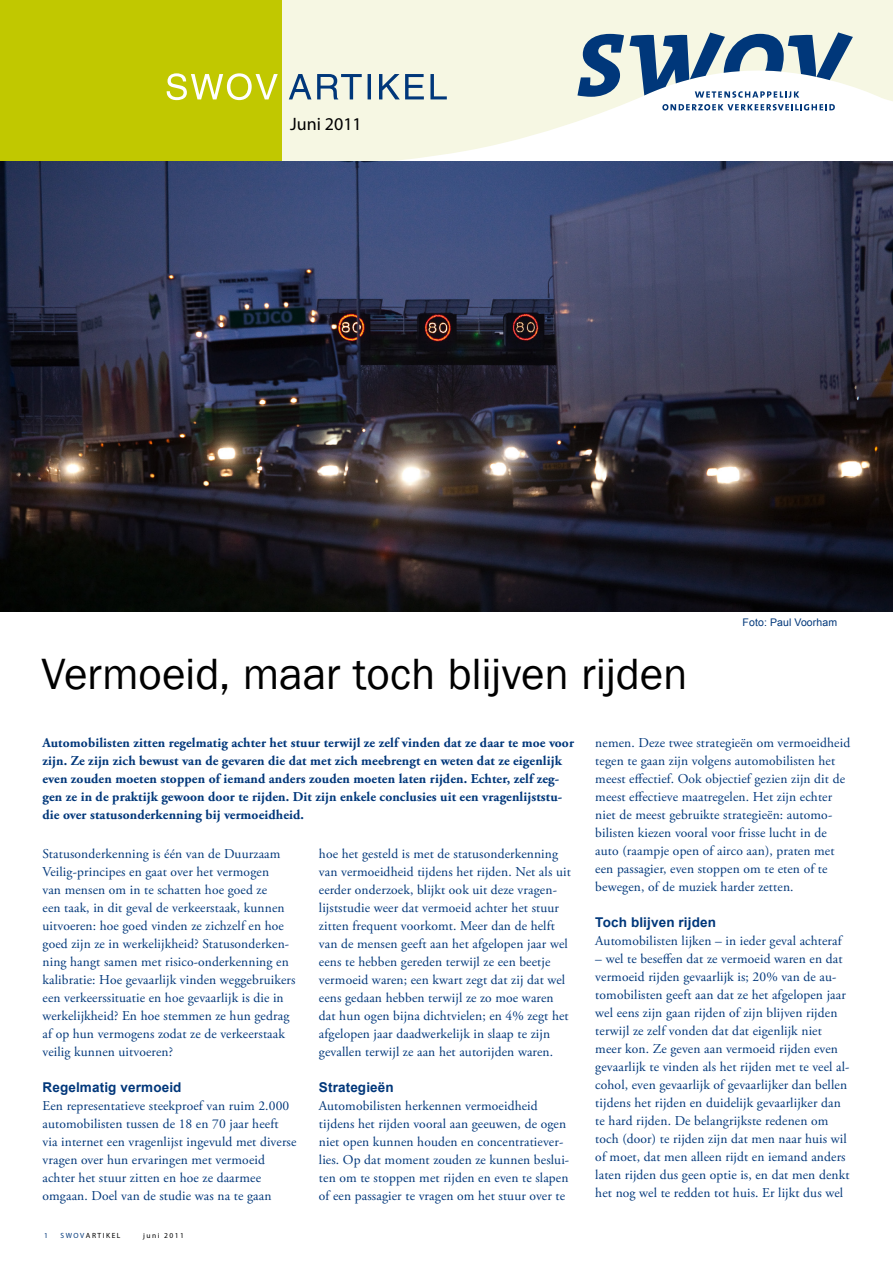
<style>
.page{position:relative;width:893px;height:1263px;background:#fff}
.page>*{position:absolute;margin:0;border:0;box-sizing:border-box;transform-origin:0 0}
.t1{font:45px "Franklin Gothic";letter-spacing:-.005em;color:#000}
.t2{font:18px "Myriad Pro";color:#000}
.t3{font:13.5px/18px "Adobe Garamond Pro";letter-spacing:.01em;color:#00377a}
.t4{font:700 13.5px/18px "Adobe Garamond Pro";letter-spacing:.01em;color:#00377a}
.t5{font:700 13.5px "Arial";letter-spacing:.01em;color:#00377a}
.t6{font:10.5px "Arial";letter-spacing:.01em;color:#00377a}
.t7{font:7.5px "Myriad Pro";letter-spacing:.2em;color:#000}
.t8{font:7.5px "Myriad Pro";color:#00377a}
.s1{color:#00377a}
</style>
<div class="page">
<svg style="left:282px;top:0;width:611px;height:161px;fill:#f6f7e3"></svg>
<svg style="left:577px;top:32px;width:276px;height:66px"></svg>
<svg style="left:662px;top:104px;width:173px;height:6px"></svg>
<div style="left:0;top:0;width:282px;height:161px;background:#c1c800"></div>
<svg style="left:289px;top:74px;width:158px;height:25px;background:#abbcc2"></svg>
<svg style="left:167px;top:73px;width:111px;height:27px"></svg>
<img style="left:0;top:162px;width:893px;height:450px">
<h2 class="t2" style="left:290px;top:112px;width:73px">Juni 2011</h2>
<h1 class="t1" style="left:42px;top:646px;width:647px">Vermoeid, maar toch blijven rijden</h1>
<p class="t6" style="left:742px;top:615px;width:96px">Foto: Paul Voorham</p>
<p class="t4" style="left:43px;top:734px;width:533px">Automobilisten zitten regelmatig achter het stuur terwijl ze zelf vinden dat ze daar te moe voor zijn. Ze zijn zich bewust van de gevaren die dat met zich meebrengt en weten dat ze eigenlijk even zouden moeten stoppen of iemand anders zouden moeten laten rijden. Echter, zelf zeg&shy;gen ze in de praktijk gewoon door te rijden. Dit zijn enkele conclusies uit een vragenlijststu&shy;die over statusonderkenning bij vermoeidheid.</p>
<p class="t3" style="left:43px;top:845px;width:254px">Statusonderkenning is één van de Duurzaam Veilig-principes en gaat over het vermogen<br>van mensen om in te schatten hoe goed ze<br>een taak, in dit geval de verkeerstaak, kunnen uitvoeren: hoe goed vinden ze zichzelf en hoe goed zijn ze in werkelijkheid? Statusonderken&shy;ning hangt samen met risico-onderkenning en kalibratie: Hoe gevaarlijk vinden weggebruikers een verkeerssituatie en hoe gevaarlijk is die in werkelijkheid? En hoe stemmen ze hun gedrag af op hun vermogens zodat ze de verkeerstaak veilig kunnen uitvoeren?</p>
<p class="t5" style="left:43px;top:1078px;width:140px">Regelmatig vermoeid</p>
<p class="t3" style="left:43px;top:1097px;width:255px">Een representatieve steekproef van ruim 2.000 automobilisten tussen de 18 en 70 jaar heeft via internet een vragenlijst ingevuld met diverse vragen over hun ervaringen met vermoeid achter het stuur zitten en hoe ze daarmee omgaan. Doel van de studie was na te gaan</p>
<p class="t8" style="left:44px;top:1230px;width:5px">1</p>
<p class="t7" style="left:61px;top:1230px;width:61px"><span class="s1">SWOV</span>ARTIKEL</p>
<p class="t7" style="left:143px;top:1230px;width:42px">juni 2011</p>
<p class="t3" style="left:319px;top:845px;width:253px">hoe het gesteld is met de statusonderkenning van vermoeidheid tijdens het rijden. Net als uit eerder onderzoek, blijkt ook uit deze vragen&shy;lijststudie weer dat vermoeid achter het stuur zitten frequent voorkomt. Meer dan de helft van de mensen geeft aan het afgelopen jaar wel eens te hebben gereden terwijl ze een beetje vermoeid waren; een kwart zegt dat zij dat wel eens gedaan hebben terwijl ze zo moe waren dat hun ogen bijna dichtvielen; en 4% zegt het afgelopen jaar daadwerkelijk in slaap te zijn gevallen terwijl ze aan het autorijden waren.</p>
<p class="t5" style="left:319px;top:1078px;width:76px">Strategieën</p>
<p class="t3" style="left:319px;top:1097px;width:252px">Automobilisten herkennen vermoeidheid tijdens het rijden vooral aan geeuwen, de ogen niet open kunnen houden en concentratiever&shy;lies. Op dat moment zouden ze kunnen beslui&shy;ten om te stoppen met rijden en even te slapen of een passagier te vragen om het stuur over te</p>
<p class="t3" style="left:595px;top:734px;width:256px">nemen. Deze twee strategieën om vermoeidheid tegen te gaan zijn volgens automobilisten het meest effectief. Ook objectief gezien zijn dit de meest effectieve maatregelen. Het zijn echter niet de meest gebruikte strategieën: automo&shy;bilisten kiezen vooral voor frisse lucht in de auto (raampje open of airco aan), praten met een passagier, even stoppen om te eten of te bewegen, of de muziek harder zetten.</p>
<p class="t5" style="left:595px;top:913px;width:122px">Toch blijven rijden</p>
<p class="t3" style="left:595px;top:932px;width:248px">Automobilisten lijken – in ieder geval achteraf</p>
<p class="t3" style="left:595px;top:950px;width:256px">– wel te beseffen dat ze vermoeid waren en dat vermoeid rijden gevaarlijk is; 20% van de au&shy;tomobilisten geeft aan dat ze het afgelopen jaar wel eens zijn gaan rijden of zijn blijven rijden terwijl ze zelf vonden dat dat eigenlijk niet meer kon. Ze geven aan vermoeid rijden even gevaarlijk te vinden als het rijden met te veel al&shy;cohol, even gevaarlijk of gevaarlijker dan bellen tijdens het rijden en duidelijk gevaarlijker dan te hard rijden. De belangrijkste redenen om toch (door) te rijden zijn dat men naar huis wil of moet, dat men alleen rijdt en iemand anders laten rijden dus geen optie is, en dat men denkt het nog wel te redden tot huis. Er lijkt dus wel</p>
</div>
